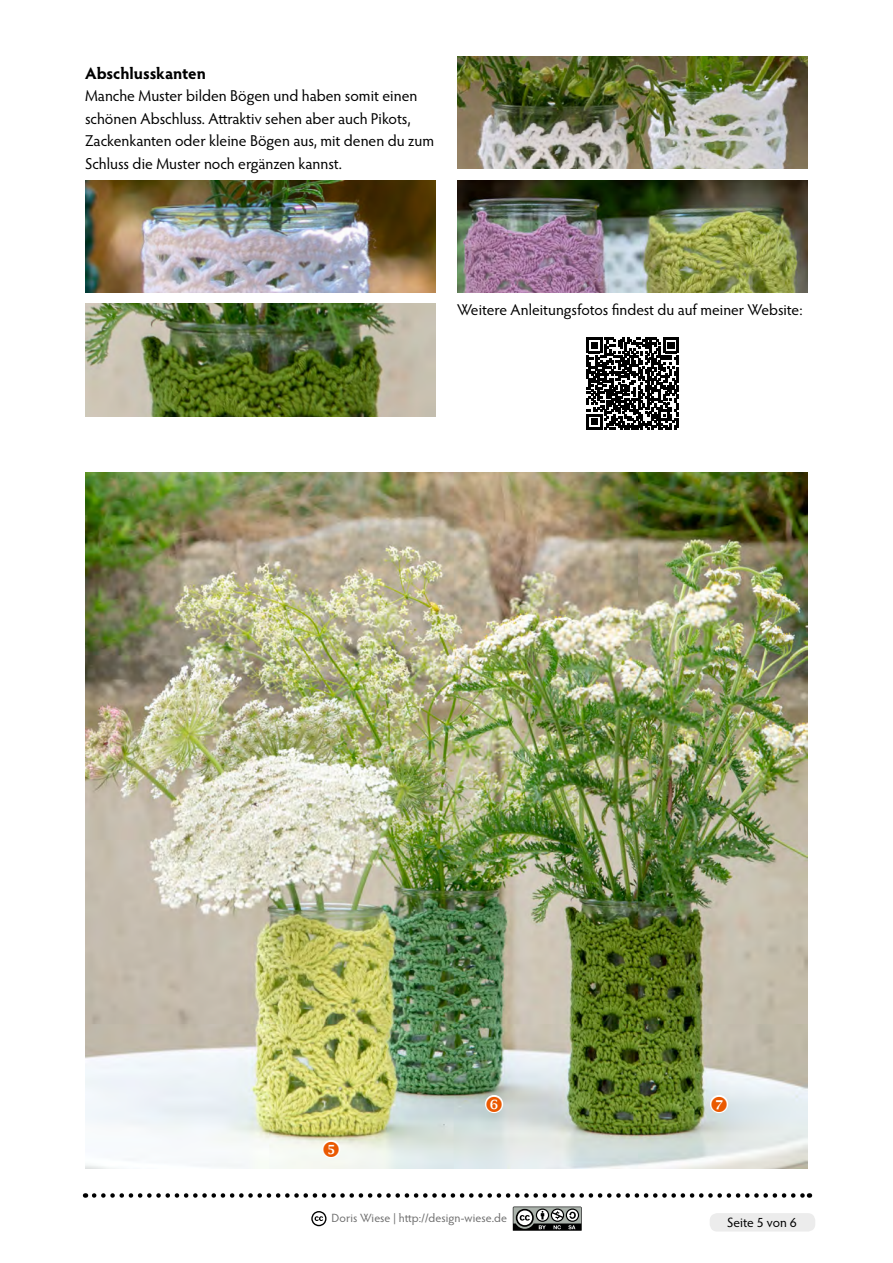
<style>
.page{position:relative;width:893px;height:1263px;background:#fff}
.page>*{position:absolute;margin:0;border:0;box-sizing:border-box;transform-origin:0 0}
.t1{font:700 16.5px "Hypatia Sans Pro";letter-spacing:-.005em;color:#000}
.Fliesstext{font:15.75px/22.5px "Hypatia Sans Pro";letter-spacing:-.005em;color:#000}
.Fliesstext-2{font:15.6px "Hypatia Sans Pro";letter-spacing:-.005em;color:#000}
.t2{font:13.5px "Hypatia Sans Pro";color:#000}
.t3{font:12px "Hypatia Sans Pro";letter-spacing:.01em;color:#6e6e6e}
</style>
<div class="page">
<div style="left:710px;top:1213px;width:105px;height:18px;background:#ececec;border-radius:8px"></div>
<img style="left:85px;top:472px;width:723px;height:697px">
<img style="left:457px;top:56px;width:351px;height:113px">
<img style="left:457px;top:180px;width:351px;height:112px">
<img style="left:85px;top:180px;width:351px;height:112px">
<img style="left:85px;top:304px;width:351px;height:112px">
<svg style="left:586px;top:338px;width:93px;height:92px"></svg>
<svg style="left:94px;top:1193px;width:716px;height:5px"></svg>
<svg style="left:513px;top:1206px;width:69px;height:25px;background:#747775"></svg>
<svg style="left:311px;top:1211px;width:15px;height:15px"></svg>
<svg style="left:483px;top:1093px;width:22px;height:21px"></svg>
<svg style="left:708px;top:1093px;width:22px;height:21px"></svg>
<svg style="left:320px;top:1138px;width:22px;height:22px"></svg>
<h3 class="t1" style="left:85px;top:61px;width:122px">Abschlusskanten</h3>
<p class="Fliesstext" style="left:85px;top:84px;width:351px">Manche Muster bilden Bögen und haben somit einen schönen Abschluss. Attraktiv sehen aber auch Pikots, Zackenkanten oder kleine Bögen aus, mit denen du zum Schluss die Muster noch ergänzen kannst.</p>
<p class="Fliesstext-2" style="left:457px;top:299px;width:347px">Weitere Anleitungsfotos findest du auf meiner Website:</p>
<p class="t3" style="left:331px;top:1210px;width:177px">Doris Wiese | http://design-wiese.de</p>
<p class="t2" style="left:727px;top:1213px;width:71px">Seite 5 von 6</p>
</div>
